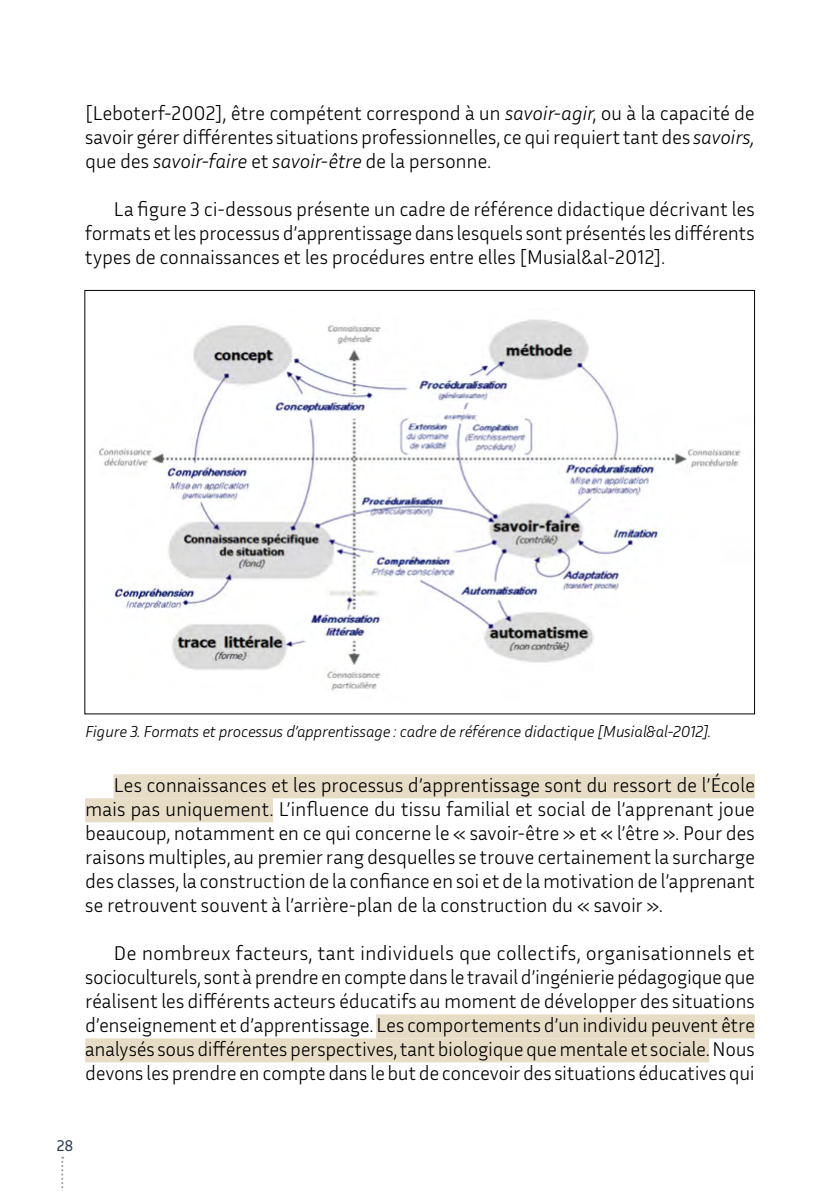
<style>
.page{position:relative;width:840px;height:1191px;background:#fff}
.page>*{position:absolute;margin:0;border:0;box-sizing:border-box;transform-origin:0 0}
.t1{font:300 20px/24px "Inria Sans";letter-spacing:-.01em;color:#000;text-align:justify}
.t2{font:italic 300 16px "Inria Sans";letter-spacing:-.02em;color:#000}
.t3{font:16px "Inria Sans";color:#314054}
.s1{font-style:italic}
</style>
<div class="page">
<svg style="left:61px;top:1156px;width:2px;height:35px"></svg>
<div style="left:113px;top:774px;width:641px;height:24px;background:#e7ddc7"></div>
<div style="left:85px;top:798px;width:188px;height:24px;background:#e7ddc7"></div>
<div style="left:376px;top:1014px;width:378px;height:24px;background:#e7ddc7"></div>
<div style="left:85px;top:1038px;width:623px;height:24px;background:#e7ddc7"></div>
<img style="left:99px;top:319px;width:642px;height:373px">
<p class="t1" style="left:85px;top:100px;width:670px">[Leboterf-2002], être compétent correspond à un <span class="s1">savoir-agir</span>, ou à la capacité de savoir gérer différentes situations professionnelles, ce qui requiert tant des <span class="s1">savoirs, </span>que des <span class="s1">savoir-faire</span> et <span class="s1">savoir-être</span> de la personne.</p>
<p class="t1" style="left:85px;top:196px;width:670px;text-indent:28px">La figure 3 ci-dessous présente un cadre de référence didactique décrivant les formats et les processus d’apprentissage dans lesquels sont présentés les différents types de connaissances et les procédures entre elles [Musial&amp;al-2012].</p>
<p class="t2" style="left:85px;top:721px;width:627px">Figure 3. Formats et processus d’apprentissage : cadre de référence didactique [Musial&amp;al-2012].</p>
<p class="t1" style="left:85px;top:772px;width:671px;text-indent:28px">Les connaissances et les processus d’apprentissage sont du ressort de l’École mais pas uniquement. L’influence du tissu familial et social de l’apprenant joue beaucoup, notamment en ce qui concerne le « savoir-être » et « l’être ». Pour des raisons multiples, au premier rang desquelles se trouve certainement la surcharge des classes, la construction de la confiance en soi et de la motivation de l’apprenant se retrouvent souvent à l’arrière-plan de la construction du « savoir ».</p>
<p class="t1" style="left:85px;top:940px;width:670px;text-indent:28px">De nombreux facteurs, tant individuels que collectifs, organisationnels et socioculturels, sont à prendre en compte dans le travail d’ingénierie pédagogique que réalisent les différents acteurs éducatifs au moment de développer des situations d’enseignement et d’apprentissage. Les comportements d’un individu peuvent être analysés sous différentes perspectives, tant biologique que mentale et sociale. Nous devons les prendre en compte dans le but de concevoir des situations éducatives qui</p>
<p class="t3" style="left:57px;top:1135px;width:18px">28</p>
</div>
